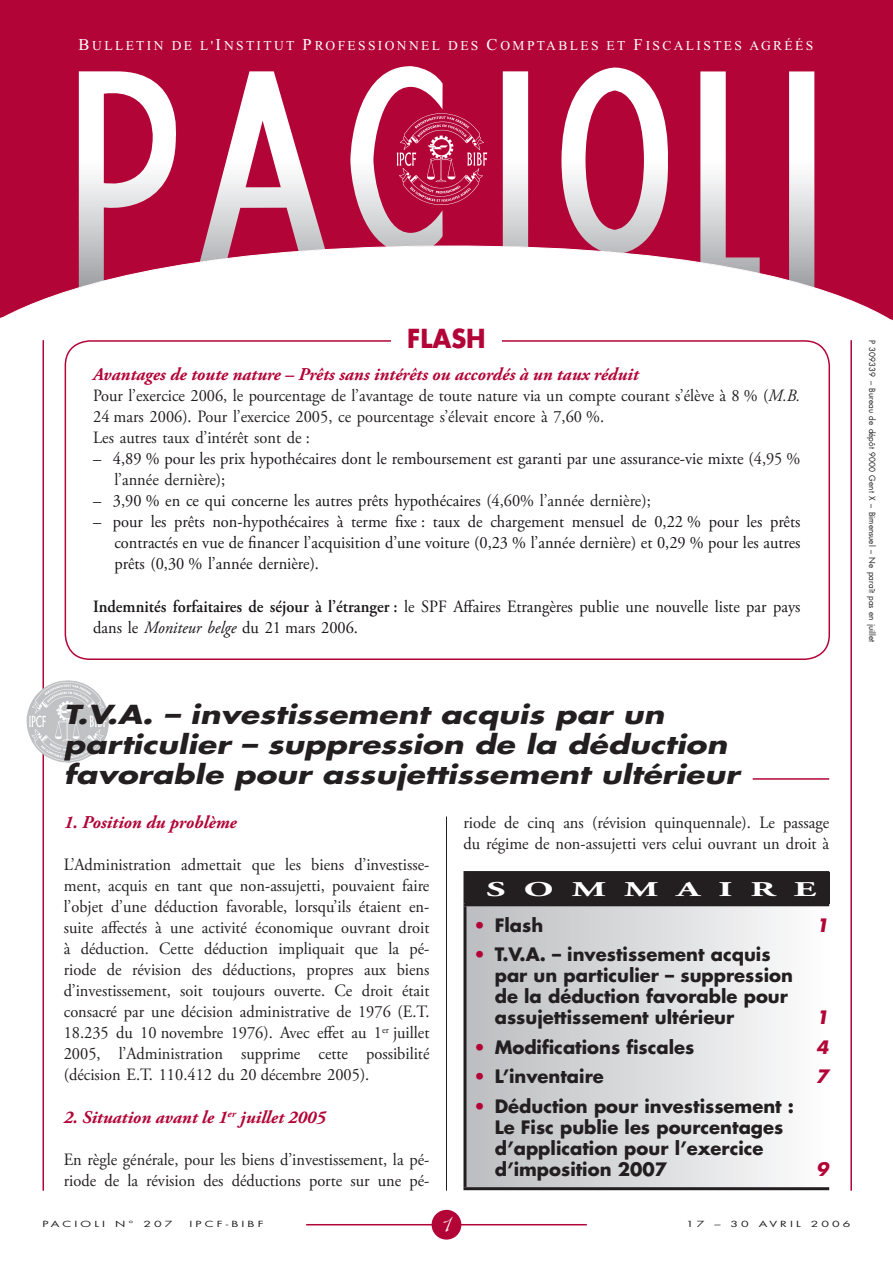
<style>
.page{position:relative;width:893px;height:1263px;background:#fff}
.page>*{position:absolute;margin:0;border:0;box-sizing:border-box;transform-origin:0 0}
.t1{font:italic 700 25.5px/30px "Futura";color:#231f20;scale:1.23 1}
.t2{font:700 25.5px "Futura";color:#b30437;scale:.95 1}
.t3{font:700 21px "Adobe Garamond Pro";color:#fff;scale:1.8 1}
.t4{font:700 18px/21px "Futura";color:#231f20}
.t5{font:italic 700 18px "Adobe Garamond Pro";color:#b30437}
.t6{font:italic 700 18px "Futura";color:#b30437}
.t7{font:700 18px/29.5px "Futura";color:#b30437}
.t8{font:17.25px/21px "Adobe Garamond Pro";color:#231f20;scale:.95 1}
.t9{font:17.25px/21px "Adobe Garamond Pro";color:#1a161a;scale:.95 1}
.t10{font:13.5px "Times New Roman";letter-spacing:.175em;color:#fff}
.t11{font:8.25px "Futura";color:#231f20}
.t12{font:8.25px "Futura";letter-spacing:.25em;color:#231f20;scale:1.5 1}
.t13{font:8.25px "Futura";color:#231f20;scale:1.5 1}
.s1{font-size:16.5px}
.s2{font-style:italic}
.s3{color:#231f20}
.s4{font-weight:600}
</style>
<div class="page">
<div style="left:0;top:0;width:893px;height:244px;background:#b30437"></div>
<svg style="left:79px;top:71px;width:97px;height:173px"></svg>
<svg style="left:350px;top:66px;width:93px;height:178px"></svg>
<svg style="left:200px;top:71px;width:125px;height:173px"></svg>
<svg style="left:503px;top:71px;width:25px;height:173px"></svg>
<svg style="left:789px;top:71px;width:25px;height:173px"></svg>
<svg style="left:700px;top:71px;width:60px;height:173px"></svg>
<svg style="left:561px;top:67px;width:107px;height:177px"></svg>
<svg style="left:0;top:244px;width:893px;height:76px"></svg>
<img style="left:397px;top:106px;width:90px;height:105px">
<hr style="left:43px;top:340px;width:1px;height:851px;background:#b30437">
<hr style="left:850px;top:340px;width:2px;height:851px;background:#b30437">
<hr style="left:306px;top:1224px;width:281px;height:1px;background:#b30437">
<div style="left:432px;top:1210px;width:29px;height:29px;background:#b30437;border-radius:50%"></div>
<div style="left:65px;top:340px;width:765px;height:320px;border:2px solid #b30437;border-radius:25px"></div>
<div style="left:391px;top:327px;width:111px;height:27px;background:#fff"></div>
<hr style="left:446px;top:816px;width:1px;height:375px;background:#231f20">
<img style="left:26px;top:680px;width:83px;height:83px">
<hr style="left:753px;top:778px;width:76px;height:2px;background:#b30437">
<div style="left:465px;top:872px;width:364px;height:33px;background:#231f20"></div>
<div style="left:465px;top:905px;width:364px;height:284px;background:linear-gradient(to right,#bbbdc0,#fcfdfd)"></div>
<hr style="left:463px;top:871px;width:366px;height:3px;background:#231f20">
<hr style="left:463px;top:874px;width:3px;height:29px;background:#231f20">
<hr style="left:463px;top:903px;width:366px;height:3px;background:#231f20">
<hr style="left:463px;top:906px;width:3px;height:281px;background:#231f20">
<hr style="left:463px;top:1187px;width:366px;height:3px;background:#231f20">
<p class="t10" style="left:78px;top:38px;width:736px"><span class="s1">B</span>ULLETIN DE L'<span class="s1">I</span>NSTITUT <span class="s1">P</span>ROFESSIONNEL DES <span class="s1">C</span>OMPTABLES ET <span class="s1">F</span>ISCALISTES AGRÉÉS</p>
<h1 class="t2" style="left:407px;top:321px;width:84px">FLASH</h1>
<p class="t5" style="left:93px;top:364px;width:547px">Avantages de toute nature – Prêts sans intérêts ou accordés à un taux réduit</p>
<p class="t8" style="left:93px;top:386px;width:746px">Pour l’exercice 2006, le pourcentage de l’avantage de toute nature via un compte courant s’élève à 8 % (<span class="s2">M.B.<br></span>24 mars 2006). Pour l’exercice 2005, ce pourcentage s’élevait encore à 7,60 %.<br>Les autres taux d’intérêt sont de :</p>
<p class="t9" style="left:114px;top:449px;width:724px;text-indent:-21px">– 4,89 % pour les prix hypothécaires dont le remboursement est garanti par une assurance-vie mixte <span class="s3">(4,95 % l’année dernière)</span>;</p>
<p class="t9" style="left:93px;top:491px;width:588px">– 3,90 % en ce qui concerne les autres prêts hypothécaires <span class="s3">(4,60% l’année dernière)</span>;</p>
<p class="t9" style="left:114px;top:512px;width:724px;text-align:justify;text-indent:-21px">– pour les prêts non-hypothécaires à terme fixe : taux de chargement mensuel de 0,22 % pour les prêts contractés en vue de financer l’acquisition d’une voiture (0,23 % l’année dernière) et 0,29 % pour les autres prêts (0,30 % l’année dernière).</p>
<p class="t9" style="left:93px;top:596px;width:746px"><span class="s4">Indemnités forfaitaires de séjour à l’étranger :</span> le SPF Affaires Etrangères publie une nouvelle liste par pays dans le <span class="s2">Moniteur belge</span> du 21 mars 2006.</p>
<p class="t11" style="left:877px;top:340px;width:304px;rotate:90deg">P 309339 – BUREAU DE DÉPÔT 9000 GENT X – BIMENSUEL – NE PARAÎT PAS EN JUILLET</p>
<h1 class="t1" style="left:64px;top:699px;width:551px">T.V.A. – investissement acquis par un particulier – suppression de la déduction favorable pour assujettissement ultérieur</h1>
<p class="t5" style="left:64px;top:812px;width:175px">1. Position du problème</p>
<p class="t8" style="left:64px;top:855px;width:386px;text-align:justify">L’Administration admettait que les biens d’investisse&shy;ment, acquis en tant que non-assujetti, pouvaient faire l’objet d’une déduction favorable, lorsqu’ils étaient en&shy;suite affectés à une activité économique ouvrant droit à déduction. Cette déduction impliquait que la pé&shy;riode de révision des déductions, propres aux biens d’investissement, soit toujours ouverte. Ce droit était consacré par une décision administrative de 1976 (E.T.<br>18.235 du 10 novembre 1976). Avec effet au 1<sup>er</sup> juillet 2005, l’Administration supprime cette possibilité (décision E.T. 110.412 du 20 décembre 2005).</p>
<p class="t5" style="left:64px;top:1106px;width:263px">2. Situation avant le 1<sup>er</sup> juillet 2005</p>
<p class="t8" style="left:64px;top:1149px;width:386px">En règle générale, pour les biens d’investissement, la pé&shy;riode de la révision des déductions porte sur une pé-</p>
<p class="t8" style="left:463px;top:812px;width:386px">riode de cinq ans (révision quinquennale). Le passage du régime de non-assujetti vers celui ouvrant un droit à</p>
<p class="t3" style="left:486px;top:877px;width:185px">S O M M A I R E</p>
<p class="t4" style="left:495px;top:914px;width:50px">Flash</p>
<p class="t6" style="left:816px;top:913px;width:14px">1</p>
<p class="t4" style="left:495px;top:944px;width:300px">T.V.A. – investissement acquis par un particulier – suppression de la déduction favorable pour assujettissement ultérieur</p>
<p class="t7" style="left:473px;top:910px;width:14px">• •</p>
<p class="t6" style="left:816px;top:1006px;width:14px">1</p>
<p class="t7" style="left:473px;top:1032px;width:14px;text-align:justify">• • •</p>
<p class="t4" style="left:495px;top:1036px;width:201px">Modifications fiscales</p>
<p class="t6" style="left:816px;top:1035px;width:14px">4</p>
<p class="t4" style="left:495px;top:1066px;width:111px">L’inventaire</p>
<p class="t6" style="left:816px;top:1065px;width:14px">7</p>
<p class="t4" style="left:495px;top:1095px;width:301px">Déduction pour investissement :<br>Le Fisc publie les pourcentages d’application pour l’exercice d’imposition 2007</p>
<p class="t6" style="left:816px;top:1157px;width:14px">9</p>
<p class="t12" style="left:43px;top:1218px;width:88px">PACIOLI N° 207</p>
<p class="t12" style="left:189px;top:1218px;width:51px">IPCF-BIBF</p>
<p class="t13" style="left:686px;top:1218px;width:74px">17 – 30 AVRIL</p>
<p class="t13" style="left:811px;top:1218px;width:28px">2006</p>
</div>
